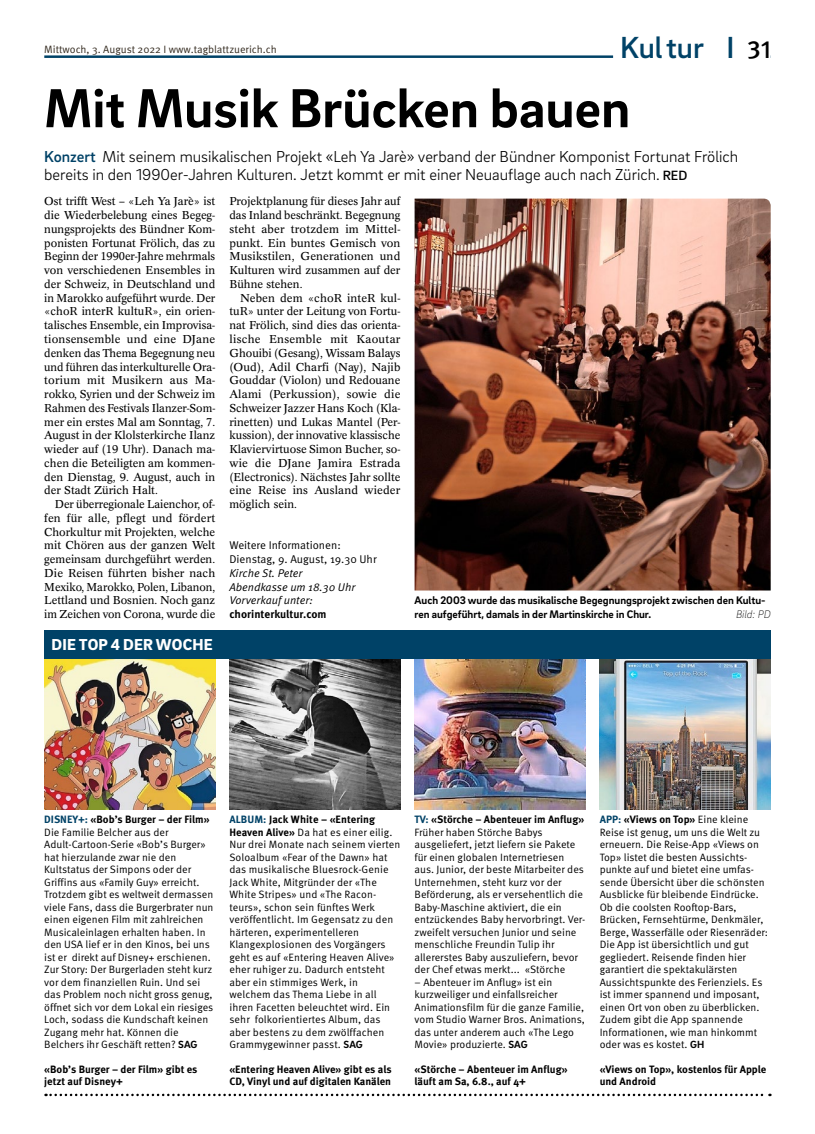
<style>
.page{position:relative;width:815px;height:1134px;background:#fff}
.page>*{position:absolute;margin:0;border:0;box-sizing:border-box;transform-origin:0 0}
.t1{font:700 56.25px "Brix Sans";color:#000}
.t2{font:500 31.25px "Brix Sans";color:#004267}
.t3{font:300 16.25px/18.1px "Brix Sans";color:#000}
.t4{font:900 16.25px "Brix Sans";letter-spacing:.015em;color:#fff}
.t5{font:11.25px/13.8px "Concorde Pro";color:#000;text-align:justify}
.t6{font:700 11.25px/13.8px "Brix Sans";color:#000}
.t7{font:11.25px/13.8px "Meta Pro Norm Ita";color:#000}
.t8{font:11.25px/13.8px "Meta Pro Norm";color:#000}
.t9{font:700 11.25px "Meta Pro";color:#000}
.t10{font:italic 200 11.25px "Brix Sans";color:#000}
.t11{font:10.62px/12.5px "Meta Pro Norm";color:#000}
.t12{font:700 10.62px/12.5px "Meta Pro";color:#000}
.t13{font:10.62px "Meta Pro Norm";color:#332a1f}
.s1{font-family:"Meta Pro";font-size:25px;color:#000}
.s2{font-weight:500;color:#004267}
.s3{font-weight:500;font-size:13.75px}
.s4{color:#004267}
.s5{font-family:"Brix Sans";font-weight:700}
.s6{font-family:"Meta Pro";font-weight:700}
.s7{font-family:"Meta Pro Norm";font-weight:400}
</style>
<div class="page">
<hr style="left:44px;top:55px;width:727px;height:3px;background:#004267">
<hr style="left:613px;top:54px;width:158px;height:4px;background:#fff">
<svg style="left:46px;top:1094px;width:724px;height:2px"></svg>
<img style="left:44px;top:658px;width:171px;height:151px">
<img style="left:229px;top:658px;width:171px;height:151px">
<img style="left:415px;top:658px;width:171px;height:151px">
<img style="left:600px;top:658px;width:171px;height:151px">
<div style="left:44px;top:630px;width:727px;height:28px;background:#004267"></div>
<img style="left:415px;top:199px;width:356px;height:391px">
<p class="t13" style="left:44px;top:41px;width:234px">Mittwoch, 3. August 2022 I www.tagblattzuerich.ch</p>
<h2 class="t2" style="left:620px;top:27px;width:152px">Kul tur I <span class="s1">31</span></h2>
<h1 class="t1" style="left:44px;top:71px;width:587px">Mit Musik Brücken bauen</h1>
<h3 class="t3" style="left:44px;top:147px;width:695px"><span class="s2">Konzert</span> Mit seinem musikalischen Projekt «Leh Ya Jarè» verband der Bündner Komponist Fortunat Frölich bereits in den 1990er-Jahren Kulturen. Jetzt kommt er mit einer Neuauflage auch nach Zürich. <span class="s3">RED</span></h3>
<p class="t5" style="left:44px;top:195px;width:173px">Ost trifft West – «Leh Ya Jarè» ist die Wiederbelebung eines Begeg&shy;nungsprojekts des Bündner Kom&shy;ponisten Fortunat Frölich, das zu Beginn der 1990er-Jahre mehrmals von verschiedenen Ensembles in der Schweiz, in Deutschland und in Marokko aufgeführt wurde. Der «choR interR kultuR», ein orien&shy;talisches Ensemble, ein Improvisa&shy;tionsensemble und eine DJane denken das Thema Begegnung neu und führen das interkulturelle Ora&shy;torium mit Musikern aus Ma&shy;rokko, Syrien und der Schweiz im Rahmen des Festivals Ilanzer-Som&shy;mer ein erstes Mal am Sonntag, 7.<br>August in der Klolsterkirche Ilanz wieder auf (19 Uhr). Danach ma&shy;chen die Beteiligten am kommen&shy;den Dienstag, 9. August, auch in der Stadt Zürich Halt.</p>
<p class="t5" style="left:44px;top:497px;width:173px;text-indent:11px">Der überregionale Laienchor, of&shy;fen für alle, pflegt und fördert Chorkultur mit Projekten, welche mit Chören aus der ganzen Welt gemeinsam durchgeführt werden.<br>Die Reisen führten bisher nach Mexiko, Marokko, Polen, Libanon, Lettland und Bosnien. Noch ganz im Zeichen von Corona, wurde die</p>
<p class="t5" style="left:229px;top:195px;width:172px">Projektplanung für dieses Jahr auf das Inland beschränkt. Begegnung steht aber trotzdem im Mittel&shy;punkt. Ein buntes Gemisch von Musikstilen, Generationen und Kulturen wird zusammen auf der Bühne stehen.</p>
<p class="t5" style="left:229px;top:291px;width:173px;text-indent:11px">Neben dem «choR inteR kul&shy;tuR» unter der Leitung von Fortu&shy;nat Frölich, sind dies das orienta&shy;lische Ensemble mit Kaoutar Ghouibi (Gesang), Wissam Balays (Oud), Adil Charfi (Nay), Najib Gouddar (Violon) und Redouane Alami (Perkussion), sowie die Schweizer Jazzer Hans Koch (Kla&shy;rinetten) und Lukas Mantel (Per&shy;kussion), der innovative klassische Klaviervirtuose Simon Bucher, so&shy;wie die DJane Jamira Estrada (Electronics). Nächstes Jahr sollte eine Reise ins Ausland wieder möglich sein.</p>
<p class="t8" style="left:229px;top:538px;width:149px">Weitere Informationen:<br>Dienstag, 9. August, 19.30 Uhr</p>
<p class="t7" style="left:229px;top:565px;width:128px">Kirche St. Peter<br>Abendkasse um 18.30 Uhr<br>Vorverkauf unter:</p>
<p class="t9" style="left:229px;top:605px;width:99px">chorinterkultur.com</p>
<p class="t6" style="left:415px;top:593px;width:353px">Auch 2003 wurde das musikalische Begegnungsprojekt zwischen den Kultu&shy;ren aufgeführt, damals in der Martinskirche in Chur.</p>
<p class="t10" style="left:736px;top:607px;width:36px">Bild: PD</p>
<h3 class="t4" style="left:51px;top:634px;width:163px">DIE TOP 4 DER WOCHE</h3>
<p class="t12" style="left:44px;top:812px;width:167px"><span class="s4">DISNEY+:</span> «Bob’s Burger – der Film»</p>
<p class="t11" style="left:44px;top:825px;width:171px">Die Familie Belcher aus der Adult-Cartoon-Serie «Bob’s Burger» hat hierzulande zwar nie den Kultstatus der Simpons oder der Griffins aus «Family Guy» erreicht.<br>Trotzdem gibt es weltweit dermassen viele Fans, dass die Burgerbrater nun einen eigenen Film mit zahlreichen Musicaleinlagen erhalten haben. In den USA lief er in den Kinos, bei uns ist er direkt auf Disney+ erschienen.<br>Zur Story: Der Burgerladen steht kurz vor dem finanziellen Ruin. Und sei das Problem noch nicht gross genug, öffnet sich vor dem Lokal ein riesiges Loch, sodass die Kundschaft keinen Zugang mehr hat. Können die Belchers ihr Geschäft retten? <span class="s5">SAG</span></p>
<p class="t12" style="left:44px;top:1062px;width:155px">«Bob’s Burger – der Film» gibt es jetzt auf Disney+</p>
<p class="t12" style="left:229px;top:812px;width:147px"><span class="s4">ALBUM:</span> Jack White – «Entering</p>
<p class="t11" style="left:229px;top:825px;width:172px"><span class="s6">Heaven Alive»</span> Da hat es einer eilig.<br>Nur drei Monate nach seinem vierten<br>Soloalbum «Fear of the Dawn» hat das musikalische Bluesrock-Genie<br>Jack White, Mitgründer der «The<br>White Stripes» und «The Racon&shy;teurs», schon sein fünftes Werk veröffentlicht. Im Gegensatz zu den härteren, experimentelleren<br>Klangexplosionen des Vorgängers geht es auf «Entering Heaven Alive» eher ruhiger zu. Dadurch entsteht aber ein stimmiges Werk, in welchem das Thema Liebe in all ihren Facetten beleuchtet wird. Ein sehr folkorientiertes Album, das aber bestens zu dem zwölffachen<br>Grammygewinner passt. <span class="s5">SAG</span></p>
<p class="t12" style="left:229px;top:1062px;width:164px">«Entering Heaven Alive» gibt es als<br>CD, Vinyl und auf digitalen Kanälen</p>
<p class="t12" style="left:415px;top:812px;width:171px"><span class="s4">TV:</span> «Störche – Abenteuer im Anflug»</p>
<p class="t11" style="left:415px;top:825px;width:172px">Früher haben Störche Babys ausgeliefert, jetzt liefern sie Pakete für einen globalen Internetriesen aus. Junior, der beste Mitarbeiter des Unternehmen, steht kurz vor der Beförderung, als er versehentlich die Baby-Maschine aktiviert, die ein entzückendes Baby hervorbringt. Ver&shy;zweifelt versuchen Junior und seine menschliche Freundin Tulip ihr allererstes Baby auszuliefern, bevor der Chef etwas merkt... «Störche</p>
<p class="t11" style="left:415px;top:975px;width:172px">– Abenteuer im Anflug» ist ein kurzweiliger und einfallsreicher<br>Animationsfilm für die ganze Familie, vom Studio Warner Bros. Animations, das unter anderem auch «The Lego<br>Movie» produzierte. <span class="s5">SAG</span></p>
<p class="t12" style="left:415px;top:1062px;width:154px">«Störche – Abenteuer im Anflug» läuft am Sa, 6.8., auf 4+</p>
<p class="t12" style="left:600px;top:812px;width:150px"><span class="s4">APP:</span> «Views on Top» <span class="s7">Eine kleine</span></p>
<p class="t11" style="left:600px;top:825px;width:170px">Reise ist genug, um uns die Welt zu erneuern. Die Reise-App «Views on Top» listet die besten Aussichts&shy;punkte auf und bietet eine umfas&shy;sende Übersicht über die schönsten Ausblicke für bleibende Eindrücke.<br>Ob die coolsten Rooftop-Bars, Brücken, Fernsehtürme, Denkmäler, Berge, Wasserfälle oder Riesenräder:<br>Die App ist übersichtlich und gut gegliedert. Reisende finden hier garantiert die spektakulärsten Aussichtspunkte des Ferienziels. Es ist immer spannend und imposant, einen Ort von oben zu überblicken.<br>Zudem gibt die App spannende Informationen, wie man hinkommt oder was es kostet. <span class="s5">GH</span></p>
<p class="t12" style="left:600px;top:1062px;width:168px">«Views on Top», kostenlos für Apple und Android</p>
</div>
